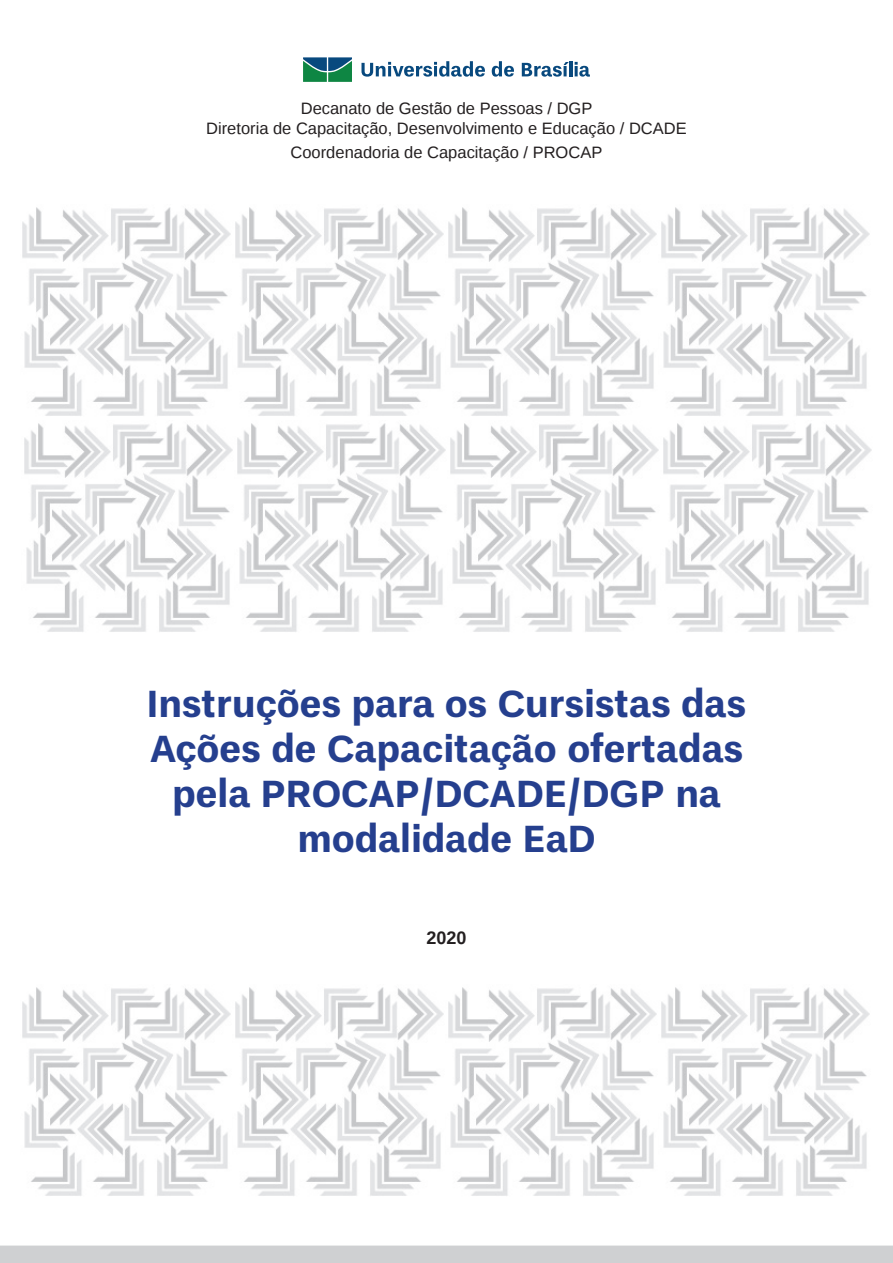
<style>
.page{position:relative;width:893px;height:1263px;background:#fff}
.page>*{position:absolute;margin:0;border:0;box-sizing:border-box;transform-origin:0 0}
.t1{font:700 37.5px/45px "Un B Pro";color:#253f8e;text-align:center}
.t2{font:700 18px "Un B Office";color:#231f20}
.t3{font:16.5px/19.5px "Un B Office";color:#231f20;text-align:center}
</style>
<div class="page">
<svg style="left:303px;top:57px;width:49px;height:25px"></svg>
<svg style="left:361px;top:61px;width:124px;height:16px"></svg>
<svg style="left:492px;top:61px;width:22px;height:16px"></svg>
<svg style="left:522px;top:62px;width:46px;height:15px"></svg>
<hr style="left:569px;top:61px;width:3px;height:15px;background:#08497e">
<svg style="left:575px;top:62px;width:15px;height:15px"></svg>
<img style="left:22px;top:207px;width:848px;height:209px">
<img style="left:24px;top:423px;width:848px;height:209px">
<img style="left:22px;top:987px;width:848px;height:209px">
<div style="left:0;top:1245px;width:893px;height:18px;background:#cfd0d2"></div>
<p class="t3" style="left:206px;top:99px;width:482px">Decanato de Gestão de Pessoas / DGP<br>Diretoria de Capacitação, Desenvolvimento e Educação / DCADE</p>
<p class="t3" style="left:291px;top:142px;width:313px">Coordenadoria de Capacitação / PROCAP</p>
<h1 class="t1" style="left:147px;top:682px;width:601px">Instruções para os Cursistas das<br>Ações de Capacitação ofertadas pela PROCAP/DCADE/DGP na modalidade EaD</h1>
<p class="t2" style="left:426px;top:927px;width:42px">2020</p>
</div>
